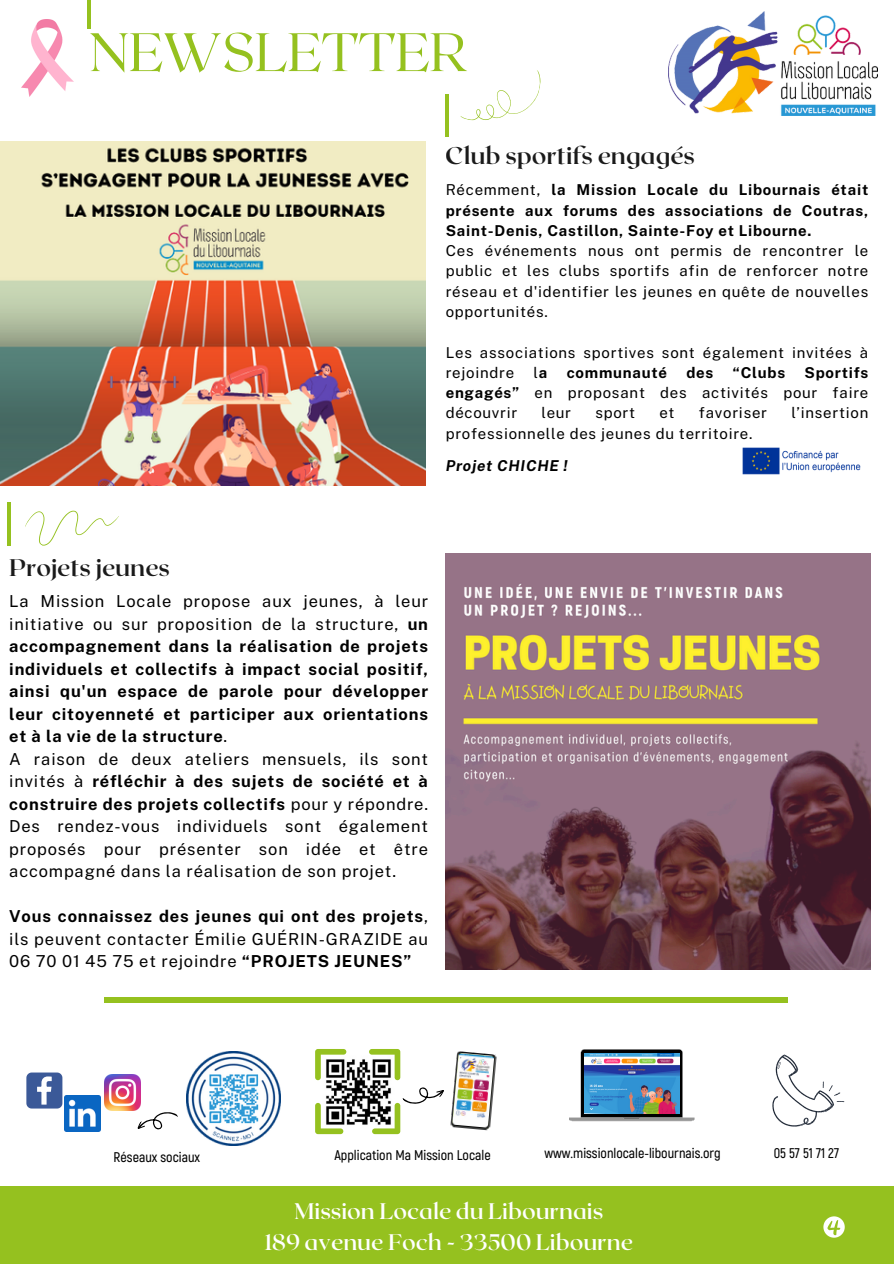
<style>
.page{position:relative;width:894px;height:1264px;background:#fff}
.page>*{position:absolute;margin:0;border:0;box-sizing:border-box;transform-origin:0 0}
.t1{font:300 54px "Roxborough CF";color:#95c11f}
.t2{font:700 24px "Roxborough CF";color:#000}
.t3{font:600 22.5px/30.3px "Roxborough CF";color:#fff;text-align:center}
.t4{font:16.5px/22.5px "Public Sans";letter-spacing:.05em;color:#000}
.t5{font:15px/20.2px "Public Sans";letter-spacing:.05em;color:#000}
.t6{font:700 15px "Public Sans";letter-spacing:.05em;color:#000}
.t7{font:italic 700 15px "Public Sans";letter-spacing:.05em;color:#000}
.t8{font:600 14.1px "Akrobat";color:#000}
.s1{font-weight:700}
</style>
<div class="page">
<img style="left:317px;top:1050px;width:81px;height:85px">
<svg style="left:315px;top:1102px;width:28px;height:32px"></svg>
<svg style="left:369px;top:1049px;width:75px;height:85px"></svg>
<svg style="left:315px;top:1049px;width:31px;height:31px"></svg>
<img style="left:450px;top:1051px;width:46px;height:79px">
<svg style="left:26px;top:1072px;width:36px;height:36px"></svg>
<img style="left:104px;top:1074px;width:36px;height:36px">
<img style="left:65px;top:1095px;width:36px;height:36px">
<div style="left:104px;top:997px;width:683px;height:5px;background:#95c11f"></div>
<hr style="left:88px;top:0;width:2px;height:28px;background:#95c11f">
<div style="left:0;top:1186px;width:893px;height:77px;background:#95c11f"></div>
<svg style="left:823px;top:1216px;width:21px;height:21px"></svg>
<img style="left:186px;top:1051px;width:95px;height:94px">
<svg style="left:135px;top:1103px;width:43px;height:27px"></svg>
<img style="left:445px;top:553px;width:424px;height:416px">
<hr style="left:8px;top:503px;width:2px;height:43px;background:#95c11f">
<svg style="left:21px;top:485px;width:99px;height:61px"></svg>
<img style="left:0;top:142px;width:425px;height:343px">
<img style="left:742px;top:447px;width:119px;height:28px">
<img style="left:22px;top:19px;width:51px;height:78px">
<svg style="left:569px;top:1049px;width:125px;height:72px"></svg>
<img style="left:584px;top:1053px;width:95px;height:60px">
<svg style="left:772px;top:1054px;width:72px;height:72px"></svg>
<img style="left:668px;top:12px;width:208px;height:103px">
<hr style="left:445px;top:95px;width:3px;height:42px;background:#95c11f">
<svg style="left:460px;top:70px;width:81px;height:51px"></svg>
<p class="t1" style="left:89px;top:17px;width:378px">NEWSLETTER</p>
<h2 class="t2" style="left:445px;top:140px;width:250px">Club sportifs engagés</h2>
<h2 class="t5" style="left:445px;top:180px;width:424px">Récemment, <span class="s1">la Mission Locale du Libournais était présente aux forums des associations de Coutras, Saint-Denis, Castillon, Sainte-Foy et Libourne.<br></span>Ces événements nous ont permis de rencontrer le public et les clubs sportifs afin de renforcer notre réseau et d'identifier les jeunes en quête de nouvelles opportunités.</h2>
<h4 class="t5" style="left:445px;top:342px;width:424px">Les associations sportives sont également invitées à rejoindre</h4>
<h4 class="t5" style="left:533px;top:362px;width:15px">l<span class="s1">a</span></h4>
<h4 class="t6" style="left:566px;top:363px;width:102px">communauté</h4>
<h4 class="t6" style="left:686px;top:363px;width:28px">des</h4>
<h4 class="t6" style="left:732px;top:363px;width:54px">“Clubs</h4>
<h4 class="t5" style="left:445px;top:362px;width:424px;text-align:justify;text-indent:359px"><span class="s1">Sportifs engagés”</span> en proposant des activités pour faire découvrir</h4>
<h4 class="t5" style="left:541px;top:403px;width:31px">leur</h4>
<h4 class="t5" style="left:595px;top:403px;width:41px">sport</h4>
<h4 class="t5" style="left:659px;top:403px;width:17px">et</h4>
<h4 class="t5" style="left:698px;top:403px;width:70px">favoriser</h4>
<h4 class="t5" style="left:791px;top:403px;width:78px">l’insertion</h4>
<h4 class="t5" style="left:445px;top:423px;width:308px">professionnelle des jeunes du territoire.</h4>
<h4 class="t7" style="left:445px;top:456px;width:123px">Projet CHICHE !</h4>
<h2 class="t2" style="left:9px;top:551px;width:162px">Projets jeunes</h2>
<p class="t4" style="left:9px;top:590px;width:420px">La Mission Locale propose aux jeunes, à leur initiative ou sur proposition de la structure, <span class="s1">un accompagnement dans la réalisation de projets individuels et collectifs à impact social positif, ainsi qu'un espace de parole pour développer leur citoyenneté et participer aux orientations et à la vie de la structure</span>.<br>A raison de deux ateliers mensuels, ils sont invités à <span class="s1">réfléchir à des sujets de société et à construire des projets collectifs</span> pour y répondre.<br>Des rendez-vous individuels sont également proposés pour présenter son idée et être accompagné dans la réalisation de son projet.</p>
<p class="t4" style="left:9px;top:905px;width:420px;text-align:justify"><span class="s1">Vous connaissez des jeunes qui ont des projets</span>, ils peuvent contacter Émilie GUÉRIN-GRAZIDE au 06 70 01 45 75 et rejoindre <span class="s1">“PROJETS JEUNES”</span></p>
<p class="t8" style="left:114px;top:1148px;width:88px">Réseaux sociaux</p>
<p class="t8" style="left:544px;top:1144px;width:178px">www.missionlocale-libournais.org</p>
<h3 class="t8" style="left:334px;top:1146px;width:158px">Application Ma Mission Locale</h3>
<p class="t3" style="left:265px;top:1194px;width:369px">Mission Locale du Libournais<br>189 avenue Foch - 33500 Libourne</p>
<p class="t8" style="left:773px;top:1144px;width:67px">05 57 51 71 27</p>
</div>
